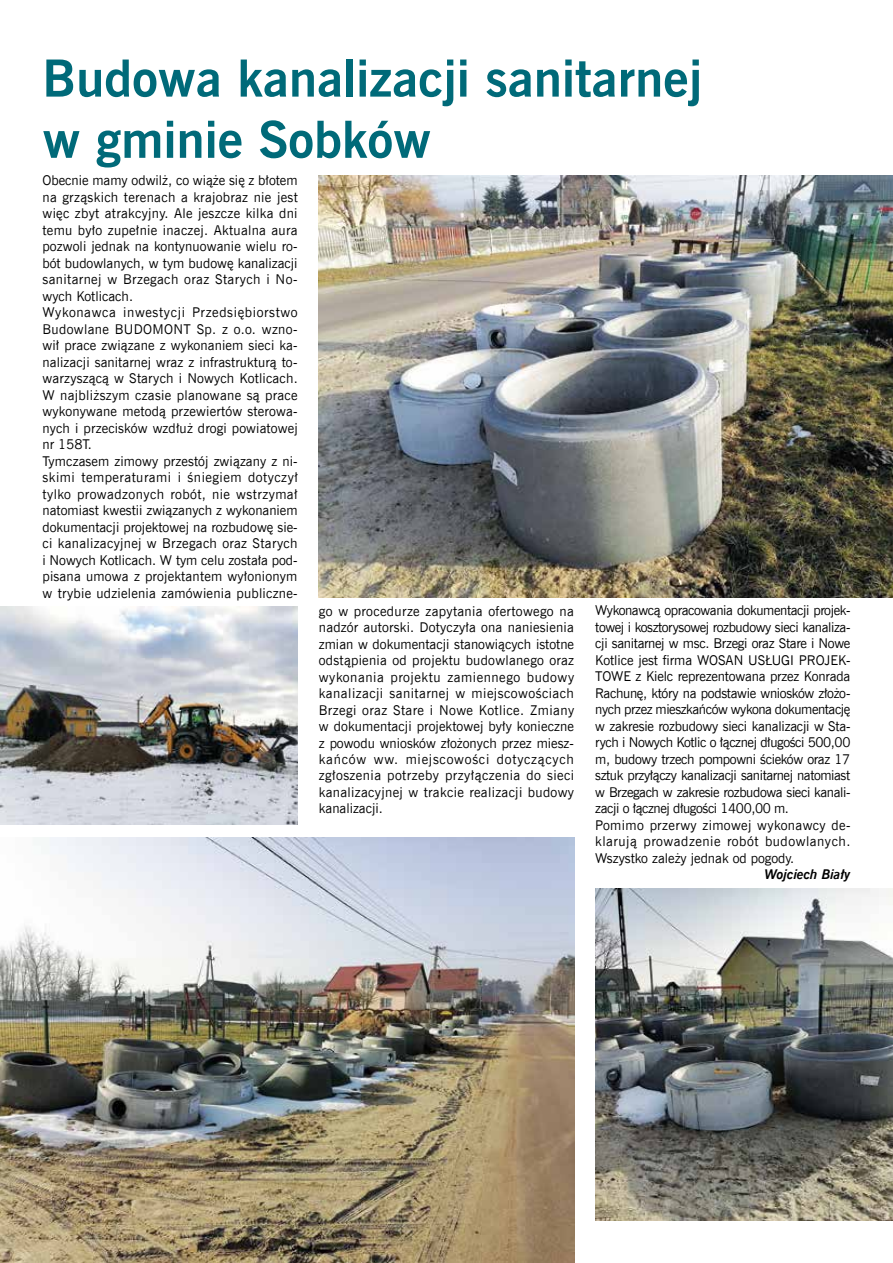
<style>
.page{position:relative;width:893px;height:1263px;background:#fff}
.page>*{position:absolute;margin:0;border:0;box-sizing:border-box;transform-origin:0 0}
.t1{font:700 51px/61.2px "News Goth EU";color:#006a79}
.t2{font:13.5px/16.5px "News Goth EU";letter-spacing:.005em;color:#000}
.t3{font:13.5px/16.5px "News Goth EU";letter-spacing:-.025em;color:#000}
.t4{font:italic 700 13.5px "News Goth EU";color:#000}
</style>
<div class="page">
<img style="left:0;top:607px;width:298px;height:218px">
<img style="left:319px;top:175px;width:574px;height:422px">
<img style="left:0;top:838px;width:574px;height:425px">
<img style="left:595px;top:889px;width:298px;height:331px">
<h1 class="t1" style="left:43px;top:50px;width:661px">Budowa kanalizacji sanitarnej w gminie Sobków</h1>
<p class="t2" style="left:43px;top:172px;width:257px">Obecnie mamy odwilż, co wiąże się z błotem na grząskich terenach a krajobraz nie jest więc zbyt atrakcyjny. Ale jeszcze kilka dni temu było zupełnie inaczej. Aktualna aura pozwoli jednak na kontynuowanie wielu ro&shy;bót budowlanych, w tym budowę kanalizacji sanitarnej w Brzegach oraz Starych i No&shy;wych Kotlicach.<br>Wykonawca inwestycji Przedsiębiorstwo Budowlane BUDOMONT Sp. z o.o. wzno&shy;wił prace związane z wykonaniem sieci ka&shy;nalizacji sanitarnej wraz z infrastrukturą to&shy;warzyszącą w Starych i Nowych Kotlicach.<br>W najbliższym czasie planowane są prace wykonywane metodą przewiertów sterowa&shy;nych i przecisków wzdłuż drogi powiatowej nr 158T.<br>Tymczasem zimowy przestój związany z ni&shy;skimi temperaturami i śniegiem dotyczył tylko prowadzonych robót, nie wstrzymał natomiast kwestii związanych z wykonaniem dokumentacji projektowej na rozbudowę sie&shy;ci kanalizacyjnej w Brzegach oraz Starych i Nowych Kotlicach. W tym celu została pod&shy;pisana umowa z projektantem wyłonionym w trybie udzielenia zamówienia publiczne-</p>
<p class="t2" style="left:319px;top:603px;width:257px;text-align:justify">go w procedurze zapytania ofertowego na nadzór autorski. Dotyczyła ona naniesienia zmian w dokumentacji stanowiących istotne odstąpienia od projektu budowlanego oraz wykonania projektu zamiennego budowy kanalizacji sanitarnej w miejscowościach Brzegi oraz Stare i Nowe Kotlice. Zmiany w dokumentacji projektowej były konieczne z powodu wniosków złożonych przez miesz&shy;kańców ww. miejscowości dotyczących zgłoszenia potrzeby przyłączenia do sieci kanalizacyjnej w trakcie realizacji budowy kanalizacji.</p>
<p class="t3" style="left:595px;top:603px;width:257px">Wykonawcą opracowania dokumentacji projek&shy;towej i kosztorysowej rozbudowy sieci kanaliza&shy;cji sanitarnej w msc. Brzegi oraz Stare i Nowe Kotlice jest firma WOSAN USŁUGI PROJEK-TOWE z Kielc reprezentowana przez Konrada Rachunę, który na podstawie wniosków złożo&shy;nych przez mieszkańców wykona dokumentację w zakresie rozbudowy sieci kanalizacji w Sta&shy;rych i Nowych Kotlic o łącznej długości 500,00 m, budowy trzech pompowni ścieków oraz 17 sztuk przyłączy kanalizacji sanitarnej natomiast w Brzegach w zakresie rozbudowa sieci kanali&shy;zacji o łącznej długości 1400,00 m.<br>Pomimo przerwy zimowej wykonawcy de&shy;klarują prowadzenie robót budowlanych.<br>Wszystko zależy jednak od pogody.</p>
<p class="t4" style="left:764px;top:866px;width:88px">Wojciech Biały</p>
</div>
